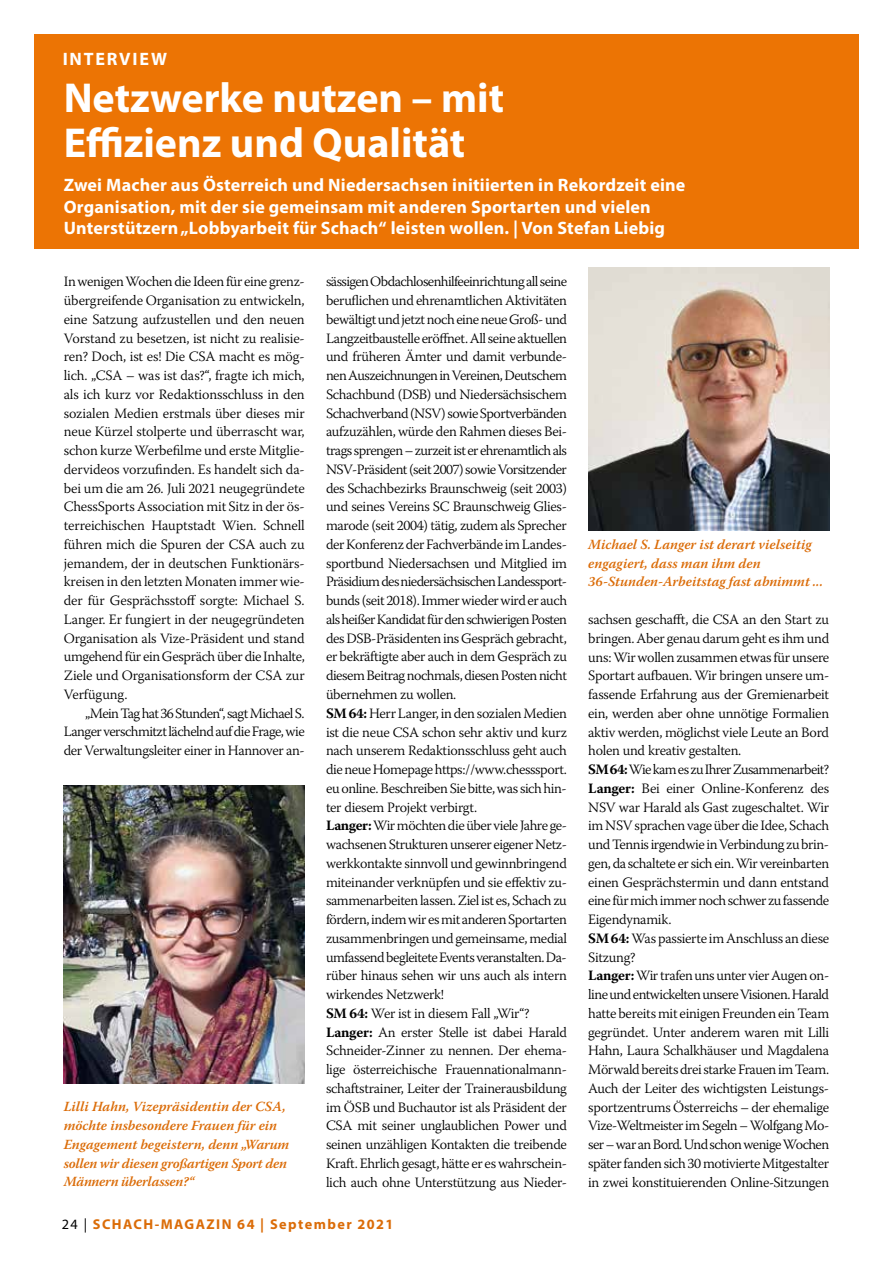
<style>
.page{position:relative;width:893px;height:1263px;background:#fff}
.page>*{position:absolute;margin:0;border:0;box-sizing:border-box;transform-origin:0 0}
.t1{font:700 42px/45px "Myriad Pro";color:#fff}
.t2{font:700 18px/21.6px "Myriad Pro";letter-spacing:.01em;color:#fff}
.t3{font:700 18px "Myriad Pro";letter-spacing:.1em;color:#fff}
.t4{font:300 14.25px/18.8px "Warnock Pro";letter-spacing:-.025em;color:#000;text-align:justify}
.t5{font:700 14.25px "Myriad Pro";letter-spacing:.1em;color:#db6c08}
.t6{font:italic 600 13.95px/18.8px "Warnock Pro";color:#db6c08}
.s1{font-weight:700}
.s2{font-weight:400;color:#000}
</style>
<div class="page">
<div style="left:34px;top:34px;width:825px;height:215px;background:#ec7404"></div>
<img style="left:588px;top:267px;width:241px;height:263px">
<img style="left:64px;top:785px;width:241px;height:298px">
<p class="t3" style="left:63px;top:47px;width:106px">INTERVIEW</p>
<h1 class="t1" style="left:64px;top:74px;width:442px">Netzwerke nutzen – mit<br>Effizienz und Qualität</h1>
<p class="t2" style="left:64px;top:173px;width:623px">Zwei Macher aus Österreich und Niedersachsen initiierten in Rekordzeit eine<br>Organisation, mit der sie gemeinsam mit anderen Sportarten und vielen<br>Unterstützern „Lobbyarbeit für Schach“ leisten wollen. | Von Stefan Liebig</p>
<p class="t4" style="left:64px;top:272px;width:243px">In wenigen Wochen die Ideen für eine grenz&shy;übergreifende Organisation zu entwickeln, eine Satzung aufzustellen und den neuen Vorstand zu besetzen, ist nicht zu realisie&shy;ren? Doch, ist es! Die CSA macht es mög&shy;lich. „CSA – was ist das?“, fragte ich mich, als ich kurz vor Redaktionsschluss in den sozialen Medien erstmals über dieses mir neue Kürzel stolperte und überrascht war, schon kurze Werbefilme und erste Mitglie&shy;dervideos vorzufinden. Es handelt sich da&shy;bei um die am 26. Juli 2021 neugegründete ChessSports Association mit Sitz in der ös&shy;terreichischen Hauptstadt Wien. Schnell führen mich die Spuren der CSA auch zu jemandem, der in deutschen Funktionärs&shy;kreisen in den letzten Monaten immer wie&shy;der für Gesprächsstoff sorgte: Michael S.<br>Langer. Er fungiert in der neugegründeten Organisation als Vize-Präsident und stand umgehend für ein Gespräch über die Inhalte, Ziele und Organisationsform der CSA zur Verfügung.</p>
<p class="t4" style="left:64px;top:703px;width:242px;text-indent:21px">„Mein Tag hat 36 Stunden“, sagt Michael S.<br>Langer verschmitzt lächelnd auf die Frage, wie der Verwaltungsleiter einer in Hannover an-</p>
<p class="t6" style="left:64px;top:1097px;width:227px">Lilli Hahn, Vizepräsidentin der CSA, möchte insbesondere Frauen für ein Engagement begeistern, denn „Warum sollen wir diesen großartigen Sport den Männern überlassen?“</p>
<p class="t4" style="left:326px;top:272px;width:243px;text-align:left">sässigen Obdachlosenhilfeeinrichtung all seine beruflichen und ehrenamtlichen Aktivitäten bewältigt und jetzt noch eine neue Groß- und Langzeitbaustelle eröffnet. All seine aktuellen und früheren Ämter und damit verbunde&shy;nen Auszeichnungen in Vereinen, Deutschem Schachbund (DSB) und Niedersächsischem Schachverband (NSV) sowie Sportverbänden aufzuzählen, würde den Rahmen dieses Bei&shy;trags sprengen – zurzeit ist er ehrenamtlich als NSV-Präsident (seit 2007) sowie Vorsitzender des Schachbezirks Braunschweig (seit 2003) und seines Vereins SC Braunschweig Glies&shy;marode (seit 2004) tätig, zudem als Sprecher der Konferenz der Fachverbände im Landes&shy;sportbund Niedersachsen und Mitglied im Präsidium des niedersächsischen Landessport&shy;bunds (seit 2018). Immer wieder wird er auch als heißer Kandidat für den schwierigen Posten des DSB-Präsidenten ins Gespräch gebracht, er bekräftigte aber auch in dem Gespräch zu diesem Beitrag nochmals, diesen Posten nicht übernehmen zu wollen.<br><span class="s1">SM 64:</span> Herr Langer, in den sozialen Medien ist die neue CSA schon sehr aktiv und kurz nach unserem Redaktionsschluss geht auch die neue Homepage https://www.chesssport. eu online. Beschreiben Sie bitte, was sich hin&shy;ter diesem Projekt verbirgt.<br><span class="s1">Langer:</span> Wir möchten die über viele Jahre ge&shy;wachsenen Strukturen unserer eigener Netz&shy;werkkontakte sinnvoll und gewinnbringend miteinander verknüpfen und sie effektiv zu&shy;sammenarbeiten lassen. Ziel ist es, Schach zu fördern, indem wir es mit anderen Sportarten zusammenbringen und gemeinsame, medial umfassend begleitete Events veranstalten. Da&shy;rüber hinaus sehen wir uns auch als intern wirkendes Netzwerk!<br><span class="s1">SM 64:</span> Wer ist in diesem Fall „Wir“?<br><span class="s1">Langer:</span> An erster Stelle ist dabei Harald Schneider-Zinner zu nennen. Der ehema&shy;lige österreichische Frauennationalmann&shy;schaftstrainer, Leiter der Trainerausbildung im ÖSB und Buchautor ist als Präsident der CSA mit seiner unglaublichen Power und seinen unzähligen Kontakten die treibende Kraft. Ehrlich gesagt, hätte er es wahrschein&shy;lich auch ohne Unterstützung aus Nieder-</p>
<p class="t5" style="left:62px;top:1214px;width:333px"><span class="s2">24 |</span> SCHACH-MAGAZIN 64 | September 2021</p>
<p class="t6" style="left:588px;top:535px;width:236px">Michael S. Langer ist derart vielseitig engagiert, dass man ihm den<br>36-Stunden-Arbeitstag fast abnimmt ...</p>
<p class="t4" style="left:588px;top:610px;width:243px;text-align:left">sachsen geschafft, die CSA an den Start zu bringen. Aber genau darum geht es ihm und uns: Wir wollen zusammen etwas für unsere Sportart aufbauen. Wir bringen unsere um&shy;fassende Erfahrung aus der Gremienarbeit ein, werden aber ohne unnötige Formalien aktiv werden, möglichst viele Leute an Bord holen und kreativ gestalten.<br><span class="s1">SM 64:</span> Wie kam es zu Ihrer Zusammenarbeit?<br><span class="s1">Langer:</span> Bei einer Online-Konferenz des NSV war Harald als Gast zugeschaltet. Wir im NSV sprachen vage über die Idee, Schach und Tennis irgendwie in Verbindung zu brin&shy;gen, da schaltete er sich ein. Wir vereinbarten einen Gesprächstermin und dann entstand eine für mich immer noch schwer zu fassende Eigendynamik.<br><span class="s1">SM 64:</span> Was passierte im Anschluss an diese Sitzung?<br><span class="s1">Langer:</span> Wir trafen uns unter vier Augen on&shy;line und entwickelten unsere Visionen. Harald hatte bereits mit einigen Freunden ein Team gegründet. Unter anderem waren mit Lilli Hahn, Laura Schalkhäuser und Magdalena Mörwald bereits drei starke Frauen im Team.<br>Auch der Leiter des wichtigsten Leistungs&shy;sportzentrums Österreichs – der ehemalige Vize-Weltmeister im Segeln – Wolfgang Mo&shy;ser – war an Bord. Und schon wenige Wochen später fanden sich 30 motivierte Mitgestalter in zwei konstituierenden Online-Sitzungen</p>
</div>
